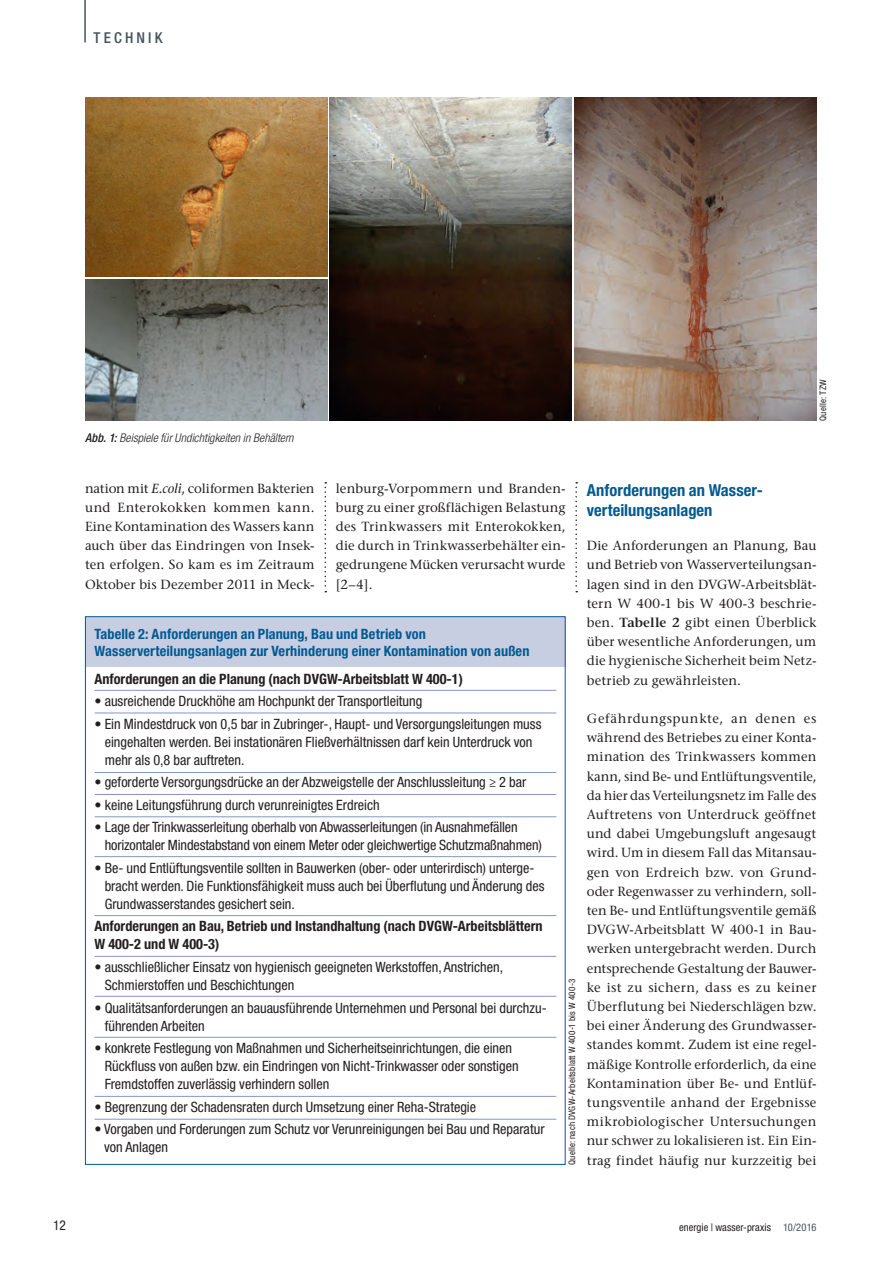
<style>
.page{position:relative;width:893px;height:1263px;background:#fff}
.page>*{position:absolute;margin:0;border:0;box-sizing:border-box;transform-origin:0 0}
.t1{font:700 condensed 16.5px/19.5px "Helvetica Neue LT Std";color:#015a92}
.t2{font:500 condensed 15px "Helvetica Neue LT Std";letter-spacing:.21em;color:#45555d}
.t3{font:condensed 14.25px/18px "Helvetica Neue LT Std";color:#231f20}
.t4{font:700 condensed 14.25px/18px "Helvetica Neue LT Std";color:#231f20}
.t5{font:700 condensed 14.25px/16.5px "Helvetica Neue LT Std";letter-spacing:.01em;color:#015a92}
.t6{font:condensed 13.5px "Helvetica Neue LT Std";color:#231f20}
.t7{font:13.2px/19.2px "Stone Serif";letter-spacing:.005em;color:#231f20;text-align:justify}
.t8{font:italic 300 condensed 12px "Helvetica Neue LT Std";letter-spacing:.005em;color:#231f20}
.t9{font:condensed 10.5px "Helvetica Neue LT Std";letter-spacing:.005em;color:#231f20}
.t10{font:condensed 9px "Helvetica Neue LT Std";letter-spacing:.02em;color:#231f20}
.s1{font-weight:500}
.s2{font-style:italic}
.s3{font-weight:600}
.s4{color:#45555d}
</style>
<div class="page">
<hr style="left:84px;top:0;width:2px;height:43px;background:#45555d">
<svg style="left:575px;top:482px;width:2px;height:110px"></svg>
<svg style="left:325px;top:482px;width:1px;height:110px"></svg>
<div style="left:85px;top:617px;width:481px;height:50px;background:#c8cee1"></div>
<hr style="left:95px;top:690px;width:461px;height:1px;background:#8497bd">
<hr style="left:95px;top:772px;width:461px;height:1px;background:#8497bd">
<hr style="left:95px;top:794px;width:461px;height:1px;background:#8497bd">
<hr style="left:95px;top:713px;width:461px;height:1px;background:#8497bd">
<hr style="left:95px;top:915px;width:461px;height:1px;background:#8497bd">
<hr style="left:95px;top:956px;width:461px;height:1px;background:#8497bd">
<hr style="left:95px;top:996px;width:461px;height:1px;background:#8497bd">
<hr style="left:95px;top:1037px;width:461px;height:1px;background:#8497bd">
<hr style="left:95px;top:1096px;width:461px;height:1px;background:#8497bd">
<hr style="left:95px;top:1119px;width:461px;height:1px;background:#8497bd">
<hr style="left:95px;top:816px;width:461px;height:1px;background:#8497bd">
<hr style="left:95px;top:856px;width:461px;height:1px;background:#8497bd">
<img style="left:85px;top:98px;width:242px;height:179px">
<img style="left:85px;top:279px;width:242px;height:142px">
<img style="left:330px;top:98px;width:242px;height:323px">
<img style="left:574px;top:98px;width:242px;height:323px">
<p class="t2" style="left:94px;top:28px;width:71px">TECHNIK</p>
<p class="t8" style="left:85px;top:431px;width:210px"><span class="s1">Abb. 1:</span> Beispiele für Undichtigkeiten in Behältern</p>
<p class="t10" style="left:818px;top:421px;width:43px;rotate:-90deg">Quelle: TZW</p>
<p class="t7" style="left:85px;top:478px;width:231px">nation mit <span class="s2">E.coli</span>, coliformen Bakterien und Enterokokken kommen kann.<br>Eine Kontamination des Wassers kann auch über das Eindringen von Insek&shy;ten erfolgen. So kam es im Zeitraum Oktober bis Dezember 2011 in Meck-</p>
<p class="t7" style="left:336px;top:478px;width:231px">lenburg-Vorpommern und Branden&shy;burg zu einer großflächigen Belastung des Trinkwassers mit Enterokokken, die durch in Trinkwasserbehälter ein&shy;gedrungene Mücken verursacht wurde [2–4].</p>
<p class="t5" style="left:95px;top:626px;width:436px">Tabelle 2: Anforderungen an Planung, Bau und Betrieb von<br>Wasserverteilungsanlagen zur Verhinderung einer Kontamination von außen</p>
<p class="t4" style="left:95px;top:670px;width:370px">Anforderungen an die Planung (nach DVGW-Arbeitsblatt W 400-1)</p>
<p class="t3" style="left:95px;top:692px;width:329px">• ausreichende Druckhöhe am Hochpunkt der Transportleitung</p>
<p class="t3" style="left:105px;top:715px;width:438px;text-indent:-10px">• Ein Mindestdruck von 0,5 bar in Zubringer-, Haupt- und Versorgungsleitungen muss eingehalten werden. Bei instationären Fließverhältnissen darf kein Unterdruck von mehr als 0,8 bar auftreten.</p>
<p class="t3" style="left:95px;top:773px;width:433px">• geforderte Versorgungsdrücke an der Abzweigstelle der Anschlussleitung ≥ 2 bar</p>
<p class="t3" style="left:95px;top:796px;width:287px">• keine Leitungsführung durch verunreinigtes Erdreich</p>
<p class="t3" style="left:105px;top:818px;width:439px;text-indent:-10px">• Lage der Trinkwasserleitung oberhalb von Abwasserleitungen (in Ausnahmefällen horizontaler Mindestabstand von einem Meter oder gleichwertige Schutzmaßnahmen)</p>
<p class="t3" style="left:105px;top:859px;width:441px;text-indent:-10px">• Be- und Entlüftungsventile sollten in Bauwerken (ober- oder unterirdisch) unterge&shy;bracht werden. Die Funktionsfähigkeit muss auch bei Überflutung und Änderung des<br>Grundwasserstandes gesichert sein.</p>
<p class="t4" style="left:95px;top:917px;width:450px">Anforderungen an Bau, Betrieb und Instandhaltung (nach DVGW-Arbeitsblättern<br>W 400-2 und W 400-3)</p>
<p class="t3" style="left:105px;top:958px;width:400px;text-indent:-10px">• ausschließlicher Einsatz von hygienisch geeigneten Werkstoffen, Anstrichen,<br>Schmierstoffen und Beschichtungen</p>
<p class="t3" style="left:105px;top:998px;width:443px;text-indent:-10px">• Qualitätsanforderungen an bauausführende Unternehmen und Personal bei durchzu&shy;führenden Arbeiten</p>
<p class="t3" style="left:105px;top:1039px;width:415px;text-indent:-10px">• konkrete Festlegung von Maßnahmen und Sicherheitseinrichtungen, die einen<br>Rückfluss von außen bzw. ein Eindringen von Nicht-Trinkwasser oder sonstigen<br>Fremdstoffen zuverlässig verhindern sollen</p>
<p class="t3" style="left:95px;top:1097px;width:383px">• Begrenzung der Schadensraten durch Umsetzung einer Reha-Strategie</p>
<p class="t3" style="left:104px;top:1120px;width:442px;text-indent:-10px">• Vorgaben und Forderungen zum Schutz vor Verunreinigungen bei Bau und Reparatur von Anlagen</p>
<p class="t10" style="left:567px;top:1165px;width:188px;rotate:-90deg">Quelle: nach DVGW-Arbeitsblatt W 400-1 bis W 400-3</p>
<p class="t1" style="left:587px;top:481px;width:177px">Anforderungen an Wasser&shy;verteilungsanlagen</p>
<p class="t7" style="left:587px;top:536px;width:231px">Die Anforderungen an Planung, Bau und Betrieb von Wasserverteilungsan&shy;lagen sind in den DVGW-Arbeitsblät&shy;tern W 400-1 bis W 400-3 beschrie&shy;ben. <span class="s3">Tabelle 2</span> gibt einen Überblick über wesentliche Anforderungen, um die hygienische Sicherheit beim Netz&shy;betrieb zu gewährleisten.</p>
<p class="t7" style="left:587px;top:709px;width:231px">Gefährdungspunkte, an denen es während des Betriebes zu einer Konta&shy;mination des Trinkwassers kommen kann, sind Be- und Entlüftungsventile, da hier das Verteilungsnetz im Falle des Auftretens von Unterdruck geöffnet und dabei Umgebungsluft angesaugt wird. Um in diesem Fall das Mitansau&shy;gen von Erdreich bzw. von Grund&shy;oder Regenwasser zu verhindern, soll&shy;ten Be- und Entlüftungsventile gemäß DVGW-Arbeitsblatt W 400-1 in Bau&shy;werken untergebracht werden. Durch entsprechende Gestaltung der Bauwer&shy;ke ist zu sichern, dass es zu keiner Überflutung bei Niederschlägen bzw. bei einer Änderung des Grundwasser&shy;standes kommt. Zudem ist eine regel&shy;mäßige Kontrolle erforderlich, da eine Kontamination über Be- und Entlüf&shy;tungsventile anhand der Ergebnisse mikrobiologischer Untersuchungen nur schwer zu lokalisieren ist. Ein Ein&shy;trag findet häufig nur kurzzeitig bei</p>
<p class="t6" style="left:53px;top:1218px;width:14px">12</p>
<p class="t9" style="left:679px;top:1221px;width:139px">energie | wasser-praxis <span class="s4">10/2016</span></p>
</div>
